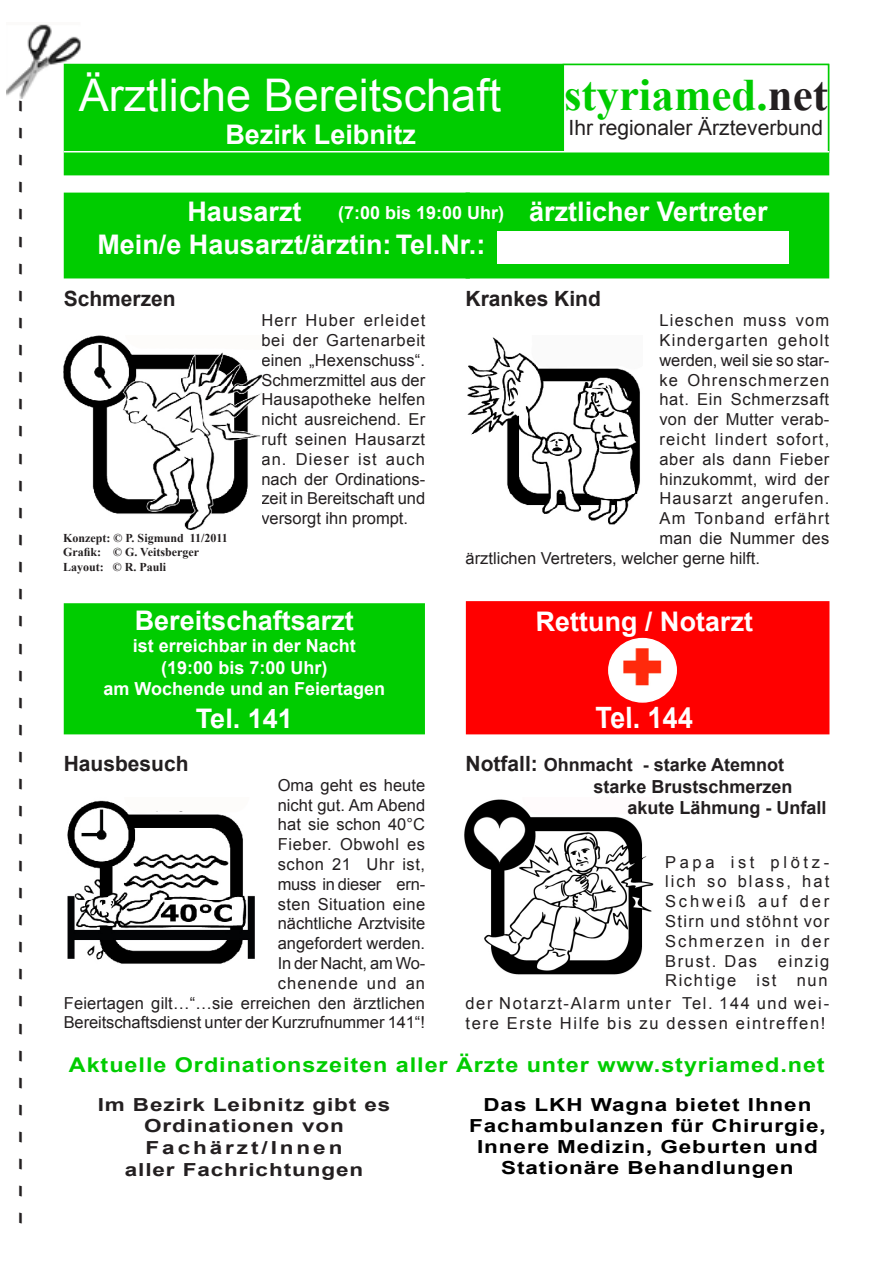
<style>
.page{position:relative;width:893px;height:1263px;background:#fff}
.page>*{position:absolute;margin:0;border:0;box-sizing:border-box;transform-origin:0 0}
.t1{font:45px "Minion Pro";color:#231f20}
.t2{font:45px "Arial";color:#fff}
.t3{font:700 45px "Times New Roman";color:#0c0}
.t4{font:700 29.4px "Arial";color:#fff;scale:.92 1}
.t5{font:700 27px "Arial";color:#fff}
.t6{font:700 21px "Arial";color:#231f20}
.t7{font:21px "Arial";color:#231f20}
.t8{font:700 20.4px "Arial";letter-spacing:.04em;color:#0c0;scale:1.15 1}
.t9{font:700 18px/21px "Arial";letter-spacing:.04em;color:#000;text-align:center;scale:1.25 1}
.t10{font:700 18px "Arial";color:#fff}
.t11{font:700 18px/21.6px "Arial";letter-spacing:.04em;color:#231f20;text-align:center;scale:1.25 1}
.t12{font:700 18px "Arial";color:#231f20}
.t13{font:16.5px/19.8px "Arial";letter-spacing:.025em;color:#231f20;text-align:justify}
.t14{font:16.5px/19.8px "Arial";color:#231f20;text-align:right}
.t15{font:16.5px/19.8px "Arial";letter-spacing:.1em;color:#231f20;text-align:right}
.t16{font:16.5px "Arial";letter-spacing:.07em;color:#231f20}
.t17{font:16.5px "Arial";letter-spacing:.075em;color:#231f20}
.t18{font:16.5px "Arial";letter-spacing:-.005em;color:#231f20}
.t19{font:16.5px "Arial";letter-spacing:.08em;color:#231f20}
.t20{font:16.5px "Arial";letter-spacing:.06em;color:#231f20}
.t21{font:700 12px/14.4px "Times New Roman";color:#231f20}
.s1{color:#231f20}
.s2{font-size:21px}
</style>
<div class="page">
<img style="left:6px;top:24px;width:75px;height:75px">
<img style="left:464px;top:799px;width:190px;height:176px">
<div style="left:64px;top:64px;width:765px;height:111px;background:#0c0"></div>
<div style="left:562px;top:64px;width:267px;height:89px;background:#fff;border:2px solid #0c0"></div>
<img style="left:64px;top:335px;width:197px;height:194px">
<hr style="left:64px;top:151px;width:765px;height:1px;background:#fff">
<img style="left:467px;top:337px;width:173px;height:188px">
<img style="left:67px;top:800px;width:188px;height:164px">
<div style="left:64px;top:193px;width:406px;height:85px;background:#0c0"></div>
<div style="left:466px;top:193px;width:363px;height:85px;background:#0c0"></div>
<div style="left:466px;top:601px;width:363px;height:133px;background:#f00;border:2px solid #f00"></div>
<div style="left:609px;top:639px;width:67px;height:63px;background:#fff;border-radius:50%"></div>
<div style="left:608px;top:638px;width:69px;height:65px;border:2px solid #fff;border-radius:50%"></div>
<img style="left:623px;top:649px;width:39px;height:37px">
<div style="left:497px;top:232px;width:292px;height:32px;background:#fff"></div>
<div style="left:64px;top:604px;width:360px;height:130px;background:#0c0"></div>
<div style="left:64px;top:603px;width:361px;height:131px;border:2px solid #0c0"></div>
<p class="t1" style="left:55px;top:98px;width:1130px;rotate:90deg">- - - - - - - - - - - - - - - - - - - - - - - - - - - - - - - - - - - - - - - - - -</p>
<p class="t2" style="left:79px;top:65px;width:424px">Ärztliche Bereitschaft</p>
<p class="t5" style="left:225px;top:116px;width:192px">Bezirk Leibnitz</p>
<p class="t5" style="left:187px;top:194px;width:116px">Hausarzt</p>
<p class="t5" style="left:97px;top:226px;width:389px">Mein/e Hausarzt/ärztin: Tel.Nr.:</p>
<p class="t10" style="left:338px;top:200px;width:168px">(7:00 bis 19:00 Uhr)</p>
<p class="t3" style="left:564px;top:64px;width:265px">styriamed.<span class="s1">net</span></p>
<p class="t7" style="left:569px;top:114px;width:256px">Ihr regionaler Ärzteverbund</p>
<p class="t5" style="left:529px;top:194px;width:240px">ärztlicher Vertreter</p>
<p class="t6" style="left:64px;top:285px;width:114px">Schmerzen</p>
<p class="t21" style="left:63px;top:530px;width:166px">Konzept: © P. Sigmund 11/2011<br>Grafik: © G. Veitsberger</p>
<p class="t21" style="left:63px;top:559px;width:104px">Layout: © R. Pauli</p>
<p class="t13" style="left:261px;top:311px;width:165px">Herr Huber erleidet bei der Gartenarbeit einen „Hexenschuss“.<br>Schmerzmittel aus der Hausapotheke helfen nicht ausreichend. Er ruft seinen Hausarzt an. Dieser ist auch nach der Ordinations&shy;zeit in Bereitschaft und versorgt ihn prompt.</p>
<p class="t5" style="left:135px;top:603px;width:221px">Bereitschaftsarzt</p>
<p class="t10" style="left:133px;top:634px;width:225px">ist erreichbar in der Nacht</p>
<p class="t10" style="left:161px;top:655px;width:168px">(19:00 bis 7:00 Uhr)</p>
<p class="t10" style="left:103px;top:677px;width:283px">am Wochende und an Feiertagen</p>
<p class="t5" style="left:196px;top:700px;width:99px">Tel. 141</p>
<p class="t6" style="left:64px;top:749px;width:126px">Hausbesuch</p>
<p class="t14" style="left:64px;top:775px;width:363px">Oma geht es heute<br>nicht gut. Am Abend<br>hat sie schon 40°C<br>Fieber. Obwohl es<br>schon 21 Uhr ist,<br>muss in dieser ern-<br>sten Situation eine<br>nächtliche Arztvisite<br>angefordert werden.<br>In der Nacht, am Wo-<br>chenende und an<br>Feiertagen gilt…“…sie erreichen den ärztlichen<br>Bereitschaftsdienst unter der Kurzrufnummer 141“!</p>
<p class="t6" style="left:466px;top:285px;width:137px">Krankes Kind</p>
<p class="t17" style="left:659px;top:310px;width:171px">Lieschen muss vom</p>
<p class="t19" style="left:659px;top:329px;width:171px">Kindergarten geholt</p>
<p class="t18" style="left:659px;top:349px;width:171px">werden, weil sie so star-</p>
<p class="t16" style="left:659px;top:369px;width:171px">ke Ohrenschmerzen</p>
<p class="t13" style="left:659px;top:390px;width:171px">hat. Ein Schmerzsaft</p>
<p class="t13" style="left:659px;top:410px;width:171px">von der Mutter verab-</p>
<p class="t16" style="left:659px;top:428px;width:171px">reicht lindert sofort,</p>
<p class="t13" style="left:659px;top:449px;width:171px">aber als dann Fieber</p>
<p class="t13" style="left:659px;top:469px;width:171px">hinzukommt, wird der</p>
<p class="t20" style="left:659px;top:488px;width:171px">Hausarzt angerufen.</p>
<p class="t17" style="left:659px;top:508px;width:171px">Am Tonband erfährt</p>
<p class="t13" style="left:659px;top:528px;width:171px">man die Nummer des</p>
<p class="t14" style="left:466px;top:548px;width:296px">ärztlichen Vertreters, welcher gerne hilft.</p>
<p class="t5" style="left:536px;top:604px;width:220px">Rettung / Notarzt</p>
<p class="t4" style="left:596px;top:698px;width:108px">Tel. 144</p>
<p class="t12" style="left:465px;top:753px;width:320px"><span class="s2">Notfall:</span> Ohnmacht - starke Atemnot</p>
<p class="t12" style="left:594px;top:774px;width:201px">starke Brustschmerzen</p>
<p class="t12" style="left:627px;top:796px;width:201px">akute Lähmung - Unfall</p>
<p class="t13" style="left:665px;top:852px;width:166px">Papa ist plötz&shy;lich so blass, hat Schweiß auf der Stirn und stöhnt vor Schmerzen in der Brust. Das</p>
<p class="t15" style="left:665px;top:951px;width:166px">einzig<br>Richtige ist nun</p>
<p class="t15" style="left:465px;top:993px;width:365px;text-align:left">der Notarzt-Alarm unter Tel. 144 und wei&shy;tere Erste Hilfe bis zu dessen eintreffen!</p>
<p class="t8" style="left:69px;top:1051px;width:659px">Aktuelle Ordinationszeiten aller Ärzte unter www.styriamed.net</p>
<p class="t11" style="left:98px;top:1094px;width:236px">Im Bezirk Leibnitz gibt es<br>Ordinationen von<br>Fachärzt/Innen<br>aller Fachrichtungen</p>
<p class="t9" style="left:469px;top:1094px;width:287px">Das LKH Wagna bietet Ihnen<br>Fachambulanzen für Chirurgie,</p>
<p class="t9" style="left:477px;top:1136px;width:274px">Innere Medizin, Geburten und<br>Stationäre Behandlungen</p>
</div>
